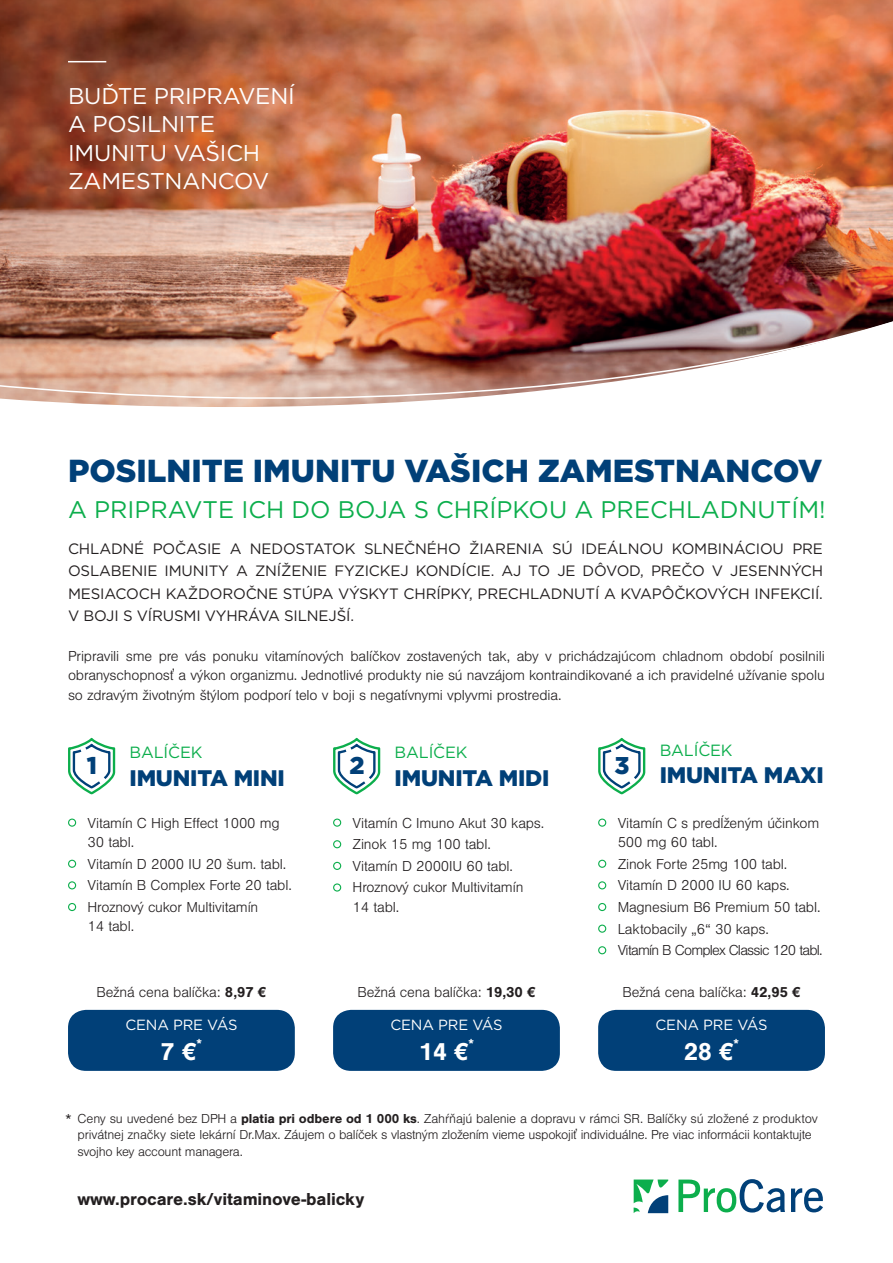
<style>
.page{position:relative;width:893px;height:1263px;background:#fff}
.page>*{position:absolute;margin:0;border:0;box-sizing:border-box;transform-origin:0 0}
.t1{font:900 31.8px "Gotham";color:#014078}
.t2{font:700 25.5px "Nimbus San";color:#fff}
.t3{font:900 24.3px "Gotham";color:#014078}
.t4{font:24px "Gotham";color:#0cae4c}
.t5{font:22.8px/28.5px "Gotham";letter-spacing:-.01em;color:#fff}
.t6{font:900 22.5px "Gotham";letter-spacing:-.01em;color:#014078}
.t7{font:700 18px "Nimbus San";letter-spacing:-.01em;color:#231f20}
.t8{font:300 18px "Nimbus San";color:#231f20}
.t9{font:16.2px "Gotham";letter-spacing:-.01em;color:#0cae4c}
.t10{font:300 15px/21.6px "Nimbus San";letter-spacing:-.01em;color:#231f20}
.t11{font:15px/22.5px "Gotham";letter-spacing:-.01em;color:#231f20;text-align:justify}
.t12{font:14.7px "Gotham";letter-spacing:-.01em;color:#fff}
.t13{font:300 13.5px/16.5px "Nimbus San";letter-spacing:-.02em;color:#231f20}
.s1{font-weight:700}
</style>
<div class="page">
<div style="left:68px;top:1010px;width:227px;height:61px;background:#014078;border-radius:18px"></div>
<div style="left:333px;top:1010px;width:227px;height:61px;background:#014078;border-radius:18px"></div>
<div style="left:598px;top:1010px;width:227px;height:61px;background:#014078;border-radius:18px"></div>
<div style="left:68px;top:818px;width:8px;height:9px;border:1px solid #0cae4c;border-radius:50%"></div>
<div style="left:68px;top:860px;width:8px;height:8px;border:1px solid #0cae4c;border-radius:50%"></div>
<div style="left:68px;top:881px;width:8px;height:8px;border:1px solid #0cae4c;border-radius:50%"></div>
<div style="left:68px;top:903px;width:8px;height:8px;border:1px solid #0cae4c;border-radius:50%"></div>
<div style="left:333px;top:818px;width:8px;height:9px;border:1px solid #0cae4c;border-radius:50%"></div>
<div style="left:333px;top:840px;width:8px;height:8px;border:1px solid #0cae4c;border-radius:50%"></div>
<div style="left:333px;top:862px;width:8px;height:8px;border:1px solid #0cae4c;border-radius:50%"></div>
<div style="left:333px;top:883px;width:8px;height:8px;border:1px solid #0cae4c;border-radius:50%"></div>
<div style="left:598px;top:818px;width:8px;height:9px;border:1px solid #0cae4c;border-radius:50%"></div>
<div style="left:598px;top:860px;width:8px;height:8px;border:1px solid #0cae4c;border-radius:50%"></div>
<div style="left:598px;top:881px;width:8px;height:8px;border:1px solid #0cae4c;border-radius:50%"></div>
<div style="left:598px;top:903px;width:8px;height:8px;border:1px solid #0cae4c;border-radius:50%"></div>
<div style="left:598px;top:924px;width:8px;height:9px;border:1px solid #0cae4c;border-radius:50%"></div>
<div style="left:598px;top:946px;width:8px;height:8px;border:1px solid #0cae4c;border-radius:50%"></div>
<svg style="left:634px;top:1179px;width:34px;height:34px"></svg>
<svg style="left:678px;top:1179px;width:107px;height:33px"></svg>
<svg style="left:791px;top:1188px;width:32px;height:24px"></svg>
<svg style="left:68px;top:737px;width:48px;height:58px"></svg>
<svg style="left:333px;top:737px;width:48px;height:58px"></svg>
<svg style="left:598px;top:737px;width:48px;height:58px"></svg>
<img style="left:0;top:0;width:893px;height:404px">
<h3 class="t5" style="left:68px;top:81px;width:228px">BUĎTE PRIPRAVENÍ<br>A POSILNITE<br>IMUNITU VAŠICH<br>ZAMESTNANCOV</h3>
<h1 class="t1" style="left:68px;top:449px;width:756px">POSILNITE IMUNITU VAŠICH ZAMESTNANCOV</h1>
<h3 class="t4" style="left:68px;top:494px;width:759px">A PRIPRAVTE ICH DO BOJA S CHRÍPKOU A PRECHLADNUTÍM!</h3>
<p class="t11" style="left:68px;top:537px;width:756px">CHLADNÉ POČASIE A NEDOSTATOK SLNEČNÉHO ŽIARENIA SÚ IDEÁLNOU KOMBINÁCIOU PRE OSLABENIE IMUNITY A ZNÍŽENIE FYZICKEJ KONDÍCIE. AJ TO JE DÔVOD, PREČO V JESENNÝCH MESIACOCH KAŽDOROČNE STÚPA VÝSKYT CHRÍPKY, PRECHLADNUTÍ A KVAPÔČKOVÝCH INFEKCIÍ.<br>V BOJI S VÍRUSMI VYHRÁVA SILNEJŠÍ.</p>
<p class="t10" style="left:68px;top:646px;width:758px;line-height:19.5px;text-align:justify">Pripravili sme pre vás ponuku vitamínových balíčkov zostavených tak, aby v prichádzajúcom chladnom období posilnili obranyschopnosť a výkon organizmu. Jednotlivé produkty nie sú navzájom kontraindikované a ich pravidelné užívanie spolu so zdravým životným štýlom podporí telo v boji s negatívnymi vplyvmi prostredia.</p>
<p class="t9" style="left:130px;top:742px;width:74px">BALÍČEK</p>
<h3 class="t6" style="left:130px;top:762px;width:157px">IMUNITA MINI</h3>
<p class="t9" style="left:395px;top:742px;width:74px">BALÍČEK</p>
<h3 class="t6" style="left:395px;top:762px;width:156px">IMUNITA MIDI</h3>
<h3 class="t3" style="left:87px;top:749px;width:12px">1</h3>
<h3 class="t3" style="left:350px;top:749px;width:17px">2</h3>
<h3 class="t3" style="left:615px;top:749px;width:17px">3</h3>
<p class="t9" style="left:660px;top:739px;width:74px">BALÍČEK</p>
<h3 class="t6" style="left:660px;top:760px;width:166px">IMUNITA MAXI</h3>
<p class="t10" style="left:88px;top:813px;width:194px;line-height:19.5px">Vitamín C High Effect 1000 mg<br>30 tabl.</p>
<p class="t10" style="left:88px;top:853px;width:206px">Vitamín D 2000 IU 20 šum. tabl.<br>Vitamín B Complex Forte 20 tabl.<br>Hroznový cukor Multivitamín</p>
<p class="t10" style="left:88px;top:916px;width:48px">14 tabl.</p>
<p class="t10" style="left:353px;top:812px;width:193px">Vitamín C Imuno Akut 30 kaps.<br>Zinok 15 mg 100 tabl.<br>Vitamín D 2000IU 60 tabl.<br>Hroznový cukor Multivitamín</p>
<p class="t10" style="left:353px;top:897px;width:48px">14 tabl.</p>
<p class="t10" style="left:618px;top:813px;width:203px;line-height:19.5px">Vitamín C s predĺženým účinkom<br>500 mg 60 tabl.</p>
<p class="t10" style="left:618px;top:853px;width:207px">Zinok Forte 25mg 100 tabl.<br>Vitamín D 2000 IU 60 kaps.<br>Magnesium B6 Premium 50 tabl.<br>Laktobacily „6“ 30 kaps.<br>Vitamín B Complex Classic 120 tabl.</p>
<p class="t10" style="left:97px;top:981px;width:171px">Bežná cena balíčka: <span class="s1">8,97 €</span></p>
<p class="t10" style="left:358px;top:981px;width:179px">Bežná cena balíčka: <span class="s1">19,30 €</span></p>
<p class="t10" style="left:622px;top:981px;width:180px">Bežná cena balíčka: <span class="s1">42,95 €</span></p>
<h2 class="t2" style="left:161px;top:1037px;width:43px">7 €<sup>*</sup></h2>
<h2 class="t2" style="left:419px;top:1037px;width:57px">14 €<sup>*</sup></h2>
<h2 class="t2" style="left:684px;top:1037px;width:57px">28 €<sup>*</sup></h2>
<p class="t12" style="left:125px;top:1016px;width:113px">CENA PRE VÁS</p>
<p class="t12" style="left:390px;top:1016px;width:113px">CENA PRE VÁS</p>
<p class="t12" style="left:655px;top:1016px;width:113px">CENA PRE VÁS</p>
<p class="t13" style="left:78px;top:1110px;width:742px">Ceny su uvedené bez DPH a <span class="s1">platia pri odbere od 1 000 ks</span>. Zahŕňajú balenie a dopravu v rámci SR. Balíčky sú zložené z produktov privátnej značky siete lekární Dr.Max. Záujem o balíček s vlastným zložením vieme uspokojiť individuálne. Pre viac informácii kontaktujte svojho key account managera.</p>
<p class="t7" style="left:78px;top:1189px;width:288px">www.procare.sk/vitaminove-balicky</p>
<p class="t8" style="left:65px;top:1110px;width:8px">*</p>
</div>
